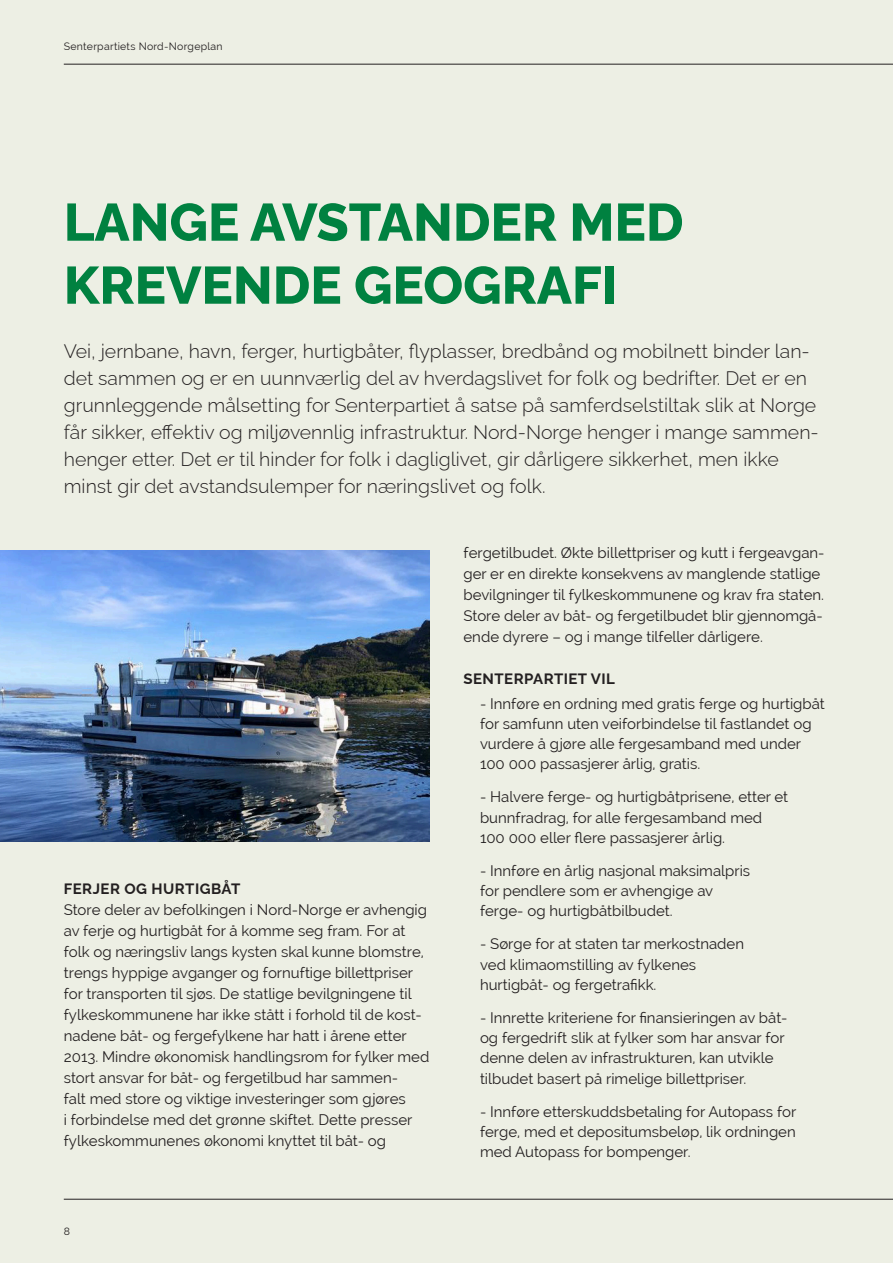
<style>
.page{position:relative;width:893px;height:1263px;background:#edefe4}
.page>*{position:absolute;margin:0;border:0;box-sizing:border-box;transform-origin:0 0}
.t1{font:800 52.5px/63px "Raleway";color:#008140}
.t2{font:300 19.5px/27px "Raleway";color:#231f20}
.t3{font:15px/21px "Raleway";color:#231f20}
.t4{font:700 15px "Raleway";letter-spacing:.03em;color:#231f20}
.t5{font:10.5px "Raleway";letter-spacing:.025em;color:#231f20}
</style>
<div class="page">
<img style="left:0;top:551px;width:429px;height:291px">
<hr style="left:64px;top:1199px;width:829px;height:1px;background:#231f20">
<hr style="left:64px;top:64px;width:829px;height:1px;background:#231f20">
<p class="t5" style="left:64px;top:40px;width:160px">Senterpartiets Nord-Norgeplan</p>
<h1 class="t1" style="left:64px;top:185px;width:621px">LANGE AVSTANDER MED<br>KREVENDE GEOGRAFI</h1>
<p class="t2" style="left:64px;top:335px;width:756px">Vei, jernbane, havn, ferger, hurtigbåter, flyplasser, bredbånd og mobilnett binder lan&shy;det sammen og er en uunnværlig del av hverdagslivet for folk og bedrifter. Det er en grunnleggende målsetting for Senterpartiet å satse på samferdselstiltak slik at Norge får sikker, effektiv og miljøvennlig infrastruktur. Nord-Norge henger i mange sammen&shy;henger etter. Det er til hinder for folk i dagliglivet, gir dårligere sikkerhet, men ikke minst gir det avstandsulemper for næringslivet og folk.</p>
<p class="t4" style="left:64px;top:877px;width:178px">FERJER OG HURTIGBÅT</p>
<p class="t3" style="left:64px;top:899px;width:367px">Store deler av befolkingen i Nord-Norge er avhengig av ferje og hurtigbåt for å komme seg fram. For at folk og næringsliv langs kysten skal kunne blomstre, trengs hyppige avganger og fornuftige billettpriser for transporten til sjøs. De statlige bevilgningene til fylkeskommunene har ikke stått i forhold til de kost&shy;nadene båt- og fergefylkene har hatt i årene etter 2013. Mindre økonomisk handlingsrom for fylker med stort ansvar for båt- og fergetilbud har sammen-<br>falt med store og viktige investeringer som gjøres<br>i forbindelse med det grønne skiftet. Dette presser fylkeskommunenes økonomi knyttet til båt- og</p>
<p class="t5" style="left:64px;top:1225px;width:8px">8</p>
<p class="t3" style="left:463px;top:542px;width:363px">fergetilbudet. Økte billettpriser og kutt i fergeavgan&shy;ger er en direkte konsekvens av manglende statlige bevilgninger til fylkeskommunene og krav fra staten.<br>Store deler av båt- og fergetilbudet blir gjennomgå&shy;ende dyrere – og i mange tilfeller dårligere.</p>
<p class="t4" style="left:463px;top:667px;width:153px">SENTERPARTIET VIL</p>
<p class="t3" style="left:480px;top:693px;width:346px;line-height:20.2px">- Innføre en ordning med gratis ferge og hurtigbåt for samfunn uten veiforbindelse til fastlandet og vurdere å gjøre alle fergesamband med under 100 000 passasjerer årlig, gratis.</p>
<p class="t3" style="left:480px;top:787px;width:310px;line-height:20.2px">- Halvere ferge- og hurtigbåtprisene, etter et bunnfradrag, for alle fergesamband med<br>100 000 eller flere passasjerer årlig.</p>
<p class="t3" style="left:480px;top:860px;width:272px;line-height:20.2px">- Innføre en årlig nasjonal maksimalpris for pendlere som er avhengige av ferge- og hurtigbåtbilbudet.</p>
<p class="t3" style="left:480px;top:934px;width:266px;line-height:20.2px">- Sørge for at staten tar merkostnaden ved klimaomstilling av fylkenes hurtigbåt- og fergetrafikk.</p>
<p class="t3" style="left:480px;top:1007px;width:309px;line-height:20.2px">- Innrette kriteriene for finansieringen av båt&shy;og fergedrift slik at fylker som har ansvar for denne delen av infrastrukturen, kan utvikle tilbudet basert på rimelige billettpriser.</p>
<p class="t3" style="left:480px;top:1101px;width:318px;line-height:20.2px;text-align:justify">- Innføre etterskuddsbetaling for Autopass for ferge, med et depositumsbeløp, lik ordningen med Autopass for bompenger.</p>
</div>
